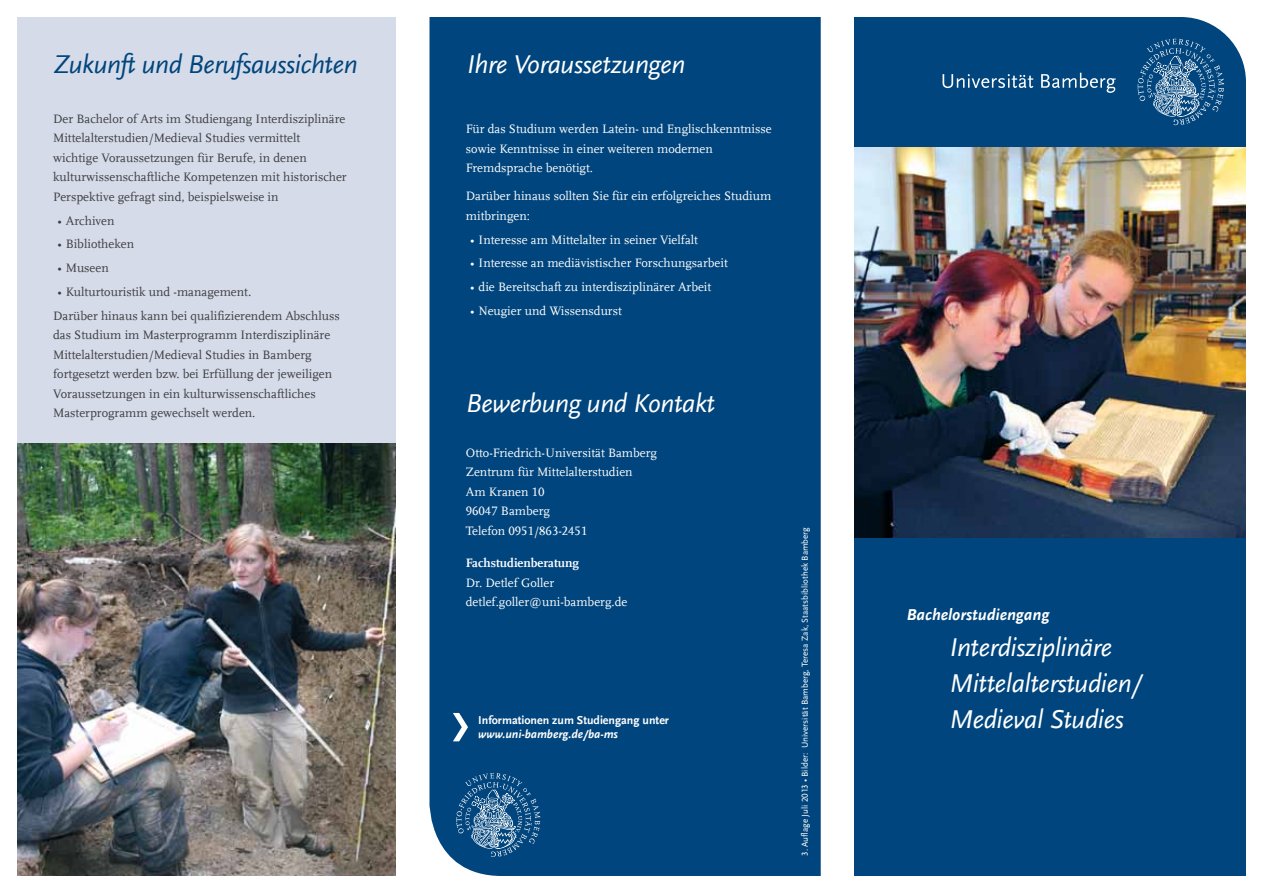
<style>
.page{position:relative;width:1263px;height:893px;background:#fff}
.page>*{position:absolute;margin:0;border:0;box-sizing:border-box;transform-origin:0 0}
.t1{font:italic 27px/36px "UB Scala Sans";letter-spacing:-.015em;color:#fff}
.t2{font:italic 27px "UB Scala Sans";letter-spacing:-.015em;color:#00457c}
.t3{font:italic 700 16.5px "UB Scala Sans";color:#fff}
.t4{font:12.75px/19.5px "UB Scala";color:#3e3d40}
.t5{font:12.75px/19.5px "UB Scala";color:#fff}
.t6{font:700 12.75px "UB Scala";color:#fff}
.t7{font:700 12px "UB Scala Sans";color:#fff}
.t8{font:italic 700 12px "UB Scala Sans";color:#fff}
.t9{font:9px "UB Scala Sans";color:#fff}
.s1{font-style:italic}
</style>
<div class="page">
<div style="left:855px;top:17px;width:391px;height:130px;background:#00457d"></div>
<svg style="left:1137px;top:39px;width:87px;height:86px;background:#2d6593"></svg>
<svg style="left:942px;top:74px;width:91px;height:14px"></svg>
<svg style="left:1041px;top:73px;width:74px;height:20px"></svg>
<div style="left:855px;top:537px;width:391px;height:339px;background:#00457d"></div>
<div style="left:429px;top:17px;width:392px;height:859px;background:#00457d"></div>
<div style="left:17px;top:17px;width:378px;height:859px;background:#d5dbe9"></div>
<svg style="left:456px;top:773px;width:84px;height:84px;background:#2d6593"></svg>
<svg style="left:453px;top:713px;width:15px;height:28px"></svg>
<img style="left:855px;top:147px;width:391px;height:390px">
<img style="left:17px;top:443px;width:378px;height:433px">
<h1 class="t2" style="left:53px;top:48px;width:306px">Zukunft und Berufsaussichten</h1>
<p class="t4" style="left:53px;top:109px;width:295px">Der Bachelor of Arts im Studiengang Interdisziplinäre Mittelalterstudien/Medieval Studies vermittelt wichtige Voraussetzungen für Berufe, in denen kulturwissenschaftliche Kompetenzen mit historischer Perspektive gefragt sind, beispielsweise in</p>
<p class="t4" style="left:57px;top:211px;width:59px">• Archiven</p>
<p class="t4" style="left:57px;top:234px;width:78px">• Bibliotheken</p>
<p class="t4" style="left:57px;top:258px;width:53px">• Museen</p>
<p class="t4" style="left:53px;top:280px;width:288px;line-height:23.7px;text-indent:4px">• Kulturtouristik und -management<span class="s1">.<br></span>Darüber hinaus kann bei qualifizierendem Abschluss</p>
<p class="t4" style="left:53px;top:325px;width:280px">das Studium im Masterprogramm Interdisziplinäre Mittelalterstudien/Medieval Studies in Bamberg fortgesetzt werden bzw. bei Erfüllung der jeweiligen Voraussetzungen in ein kulturwissenschaftliches Masterprogramm gewechselt werden.</p>
<h1 class="t1" style="left:467px;top:46px;width:220px">Ihre Voraussetzungen</h1>
<p class="t5" style="left:466px;top:119px;width:307px">Für das Studium werden Latein- und Englischkenntnisse sowie Kenntnisse in einer weiteren modernen<br>Fremdsprache benötigt.</p>
<p class="t5" style="left:466px;top:186px;width:307px">Darüber hinaus sollten Sie für ein erfolgreiches Studium mitbringen:</p>
<p class="t5" style="left:470px;top:230px;width:229px">• Interesse am Mittelalter in seiner Vielfalt</p>
<p class="t5" style="left:470px;top:253px;width:259px">• Interesse an mediävistischer Forschungsarbeit</p>
<p class="t5" style="left:470px;top:277px;width:243px">• die Bereitschaft zu interdisziplinärer Arbeit</p>
<p class="t5" style="left:470px;top:301px;width:153px">• Neugier und Wissensdurst</p>
<h1 class="t1" style="left:466px;top:385px;width:251px">Bewerbung und Kontakt</h1>
<p class="t5" style="left:466px;top:443px;width:193px">Otto-Friedrich-Universität Bamberg<br>Zentrum für Mittelalterstudien<br>Am Kranen 10<br>96047 Bamberg<br>Telefon 0951/863-2451</p>
<p class="t6" style="left:466px;top:555px;width:115px">Fachstudienberatung</p>
<p class="t5" style="left:466px;top:572px;width:163px">Dr. Detlef Goller detlef.goller@uni-bamberg.de</p>
<p class="t9" style="left:800px;top:856px;width:330px;rotate:-90deg">3. Auflage Juli 2013 • Bilder: Universität Bamberg, Teresa Zak, Staatsbibliothek Bamberg</p>
<p class="t3" style="left:907px;top:605px;width:144px">Bachelorstudiengang</p>
<h1 class="t1" style="left:949px;top:629px;width:194px">Interdisziplinäre<br>Mittelalterstudien/</h1>
<p class="t7" style="left:478px;top:713px;width:192px">Informationen zum Studiengang unter</p>
<h1 class="t1" style="left:949px;top:701px;width:176px">Medieval Studies</h1>
<p class="t8" style="left:478px;top:727px;width:141px">www.uni-bamberg.de/ba-ms</p>
</div>
